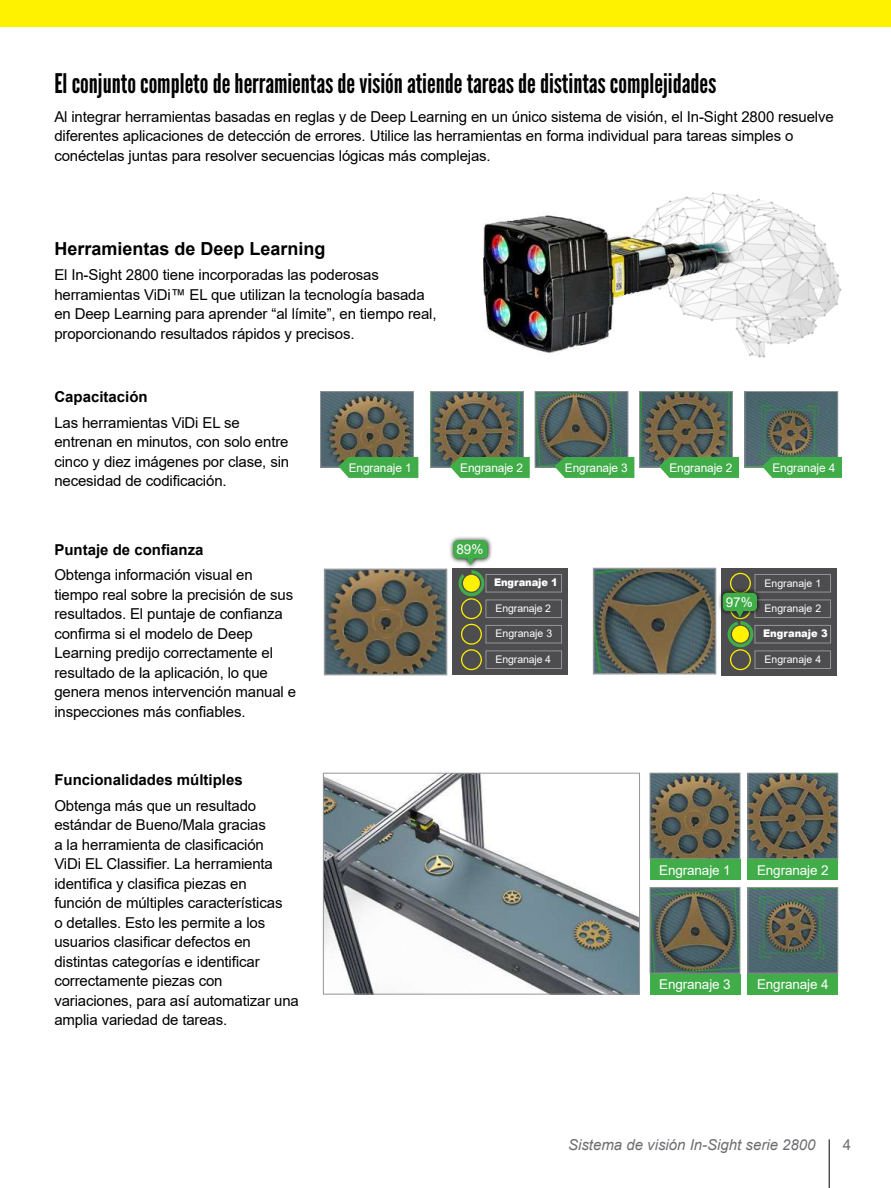
<style>
.page{position:relative;width:891px;height:1188px;background:#fff}
.page>*{position:absolute;margin:0;border:0;box-sizing:border-box;transform-origin:0 0}
.t1{font:27px "League Gothic";color:#000}
.t2{font:700 18px "Arial";color:#000}
.t3{font:15px/19.5px "Arial";letter-spacing:-.01em;color:#000}
.t4{font:700 15px "Arial";color:#000}
.t5{font:italic 15px "Arial";color:#6d6e71}
.t6{font:15px "Arial";color:#6d6e71}
.t7{font:13.5px "Arial";letter-spacing:-.01em;color:#fff}
.t8{font:11.85px "Arial";letter-spacing:-.01em;color:#fff}
.t9{font:10.5px "Arial";color:#fff}
.t10{font:900 10.5px "Arial";color:#fff;scale:.94 1}
</style>
<div class="page">
<img style="left:746px;top:393px;width:90px;height:72px">
<div style="left:744px;top:391px;width:94px;height:76px;border:1px solid #939598"></div>
<img style="left:655px;top:192px;width:187px;height:166px">
<img style="left:322px;top:393px;width:90px;height:73px">
<div style="left:320px;top:391px;width:94px;height:77px;border:1px solid #939598"></div>
<img style="left:432px;top:393px;width:90px;height:73px">
<div style="left:430px;top:391px;width:94px;height:77px;border:1px solid #939598"></div>
<img style="left:537px;top:393px;width:89px;height:73px">
<div style="left:535px;top:391px;width:93px;height:77px;border:1px solid #939598"></div>
<img style="left:641px;top:393px;width:90px;height:73px">
<div style="left:639px;top:391px;width:94px;height:77px;border:1px solid #939598"></div>
<svg style="left:338px;top:457px;width:80px;height:21px;background:#49ad50"></svg>
<svg style="left:762px;top:457px;width:80px;height:21px;background:#48ae50"></svg>
<svg style="left:450px;top:457px;width:80px;height:21px;background:#49ae50"></svg>
<svg style="left:554px;top:457px;width:80px;height:21px;background:#49ad50"></svg>
<svg style="left:659px;top:457px;width:80px;height:21px;background:#49ad50"></svg>
<img style="left:325px;top:775px;width:313px;height:218px">
<div style="left:323px;top:773px;width:317px;height:222px;border:1px solid #939598"></div>
<img style="left:750px;top:889px;width:86px;height:83px">
<div style="left:748px;top:887px;width:90px;height:87px;border:1px solid #939598"></div>
<img style="left:652px;top:775px;width:86px;height:82px">
<div style="left:650px;top:773px;width:90px;height:86px;border:1px solid #939598"></div>
<img style="left:750px;top:775px;width:86px;height:82px">
<div style="left:748px;top:773px;width:90px;height:86px;border:1px solid #939598"></div>
<img style="left:652px;top:889px;width:86px;height:83px">
<div style="left:650px;top:887px;width:90px;height:87px;border:1px solid #939598"></div>
<div style="left:650px;top:859px;width:90px;height:21px;background:#41ad49"></div>
<div style="left:748px;top:859px;width:90px;height:21px;background:#41ad49"></div>
<div style="left:650px;top:974px;width:90px;height:21px;background:#41ad49"></div>
<div style="left:748px;top:974px;width:90px;height:21px;background:#41ad49"></div>
<div style="left:452px;top:569px;width:116px;height:106px;background:#4d4d4f"></div>
<img style="left:327px;top:572px;width:117px;height:100px">
<div style="left:324px;top:569px;width:123px;height:106px;border:2px solid #939598"></div>
<div style="left:461px;top:624px;width:21px;height:21px;border:1px solid #fff200;border-radius:50%"></div>
<div style="left:486px;top:574px;width:76px;height:18px;border:1px solid #939598"></div>
<div style="left:461px;top:598px;width:21px;height:21px;border:1px solid #fff200;border-radius:50%"></div>
<div style="left:486px;top:600px;width:76px;height:18px;border:1px solid #939598"></div>
<div style="left:486px;top:625px;width:76px;height:18px;border:1px solid #939598"></div>
<div style="left:461px;top:649px;width:21px;height:21px;border:1px solid #fff200;border-radius:50%"></div>
<div style="left:486px;top:651px;width:76px;height:18px;border:1px solid #939598"></div>
<img style="left:596px;top:571px;width:117px;height:100px">
<div style="left:593px;top:568px;width:123px;height:106px;border:2px solid #939598"></div>
<div style="left:721px;top:568px;width:116px;height:107px;background:#4d4d4f"></div>
<div style="left:730px;top:573px;width:21px;height:21px;border:1px solid #fff200;border-radius:50%"></div>
<div style="left:755px;top:574px;width:76px;height:18px;border:1px solid #939598"></div>
<div style="left:755px;top:600px;width:76px;height:18px;border:1px solid #939598"></div>
<div style="left:755px;top:625px;width:76px;height:18px;border:1px solid #939598"></div>
<div style="left:730px;top:649px;width:21px;height:21px;border:1px solid #fff200;border-radius:50%"></div>
<div style="left:755px;top:651px;width:76px;height:18px;border:1px solid #939598"></div>
<img style="left:483px;top:212px;width:266px;height:144px">
<svg style="left:450px;top:537px;width:43px;height:32px"></svg>
<div style="left:453px;top:540px;width:35px;height:19px;background:#41ad49;border-radius:4px"></div>
<svg style="left:459px;top:558px;width:25px;height:38px"></svg>
<svg style="left:719px;top:588px;width:43px;height:30px"></svg>
<div style="left:723px;top:593px;width:34px;height:18px;background:#41ad49;border-radius:4px"></div>
<svg style="left:728px;top:611px;width:25px;height:36px"></svg>
<hr style="left:829px;top:1139px;width:1px;height:49px;background:#000">
<div style="left:0;top:0;width:891px;height:27px;background:#fff200"></div>
<h1 class="t1" style="left:54px;top:68px;width:664px">El conjunto completo de herramientas de visión atiende tareas de distintas complejidades</h1>
<p class="t3" style="left:54px;top:107px;width:781px">Al integrar herramientas basadas en reglas y de Deep Learning en un único sistema de visión, el In-Sight 2800 resuelve diferentes aplicaciones de detección de errores. Utilice las herramientas en forma individual para tareas simples o conéctelas juntas para resolver secuencias lógicas más complejas.</p>
<p class="t2" style="left:54px;top:236px;width:273px">Herramientas de Deep Learning</p>
<p class="t3" style="left:54px;top:265px;width:384px">El In-Sight 2800 tiene incorporadas las poderosas herramientas ViDi™ EL que utilizan la tecnología basada en Deep Learning para aprender “al límite”, en tiempo real, proporcionando resultados rápidos y precisos.</p>
<p class="t4" style="left:54px;top:386px;width:95px">Capacitación</p>
<p class="t3" style="left:54px;top:412px;width:236px">Las herramientas ViDi EL se entrenan en minutos, con solo entre cinco y diez imágenes por clase, sin necesidad de codificación.</p>
<p class="t4" style="left:54px;top:539px;width:151px">Puntaje de confianza</p>
<p class="t3" style="left:54px;top:565px;width:243px">Obtenga información visual en tiempo real sobre la precisión de sus resultados. El puntaje de confianza confirma si el modelo de Deep Learning predijo correctamente el resultado de la aplicación, lo que genera menos intervención manual e inspecciones más confiables.</p>
<p class="t4" style="left:54px;top:769px;width:190px">Funcionalidades múltiples</p>
<p class="t3" style="left:54px;top:796px;width:246px">Obtenga más que un resultado estándar de Bueno/Mala gracias<br>a la herramienta de clasificación<br>ViDi EL Classifier. La herramienta identifica y clasifica piezas en<br>función de múltiples características<br>o detalles. Esto les permite a los usuarios clasificar defectos en distintas categorías e identificar correctamente piezas con variaciones, para así automatizar una amplia variedad de tareas.</p>
<p class="t8" style="left:349px;top:459px;width:64px">Engranaje 1</p>
<p class="t8" style="left:460px;top:459px;width:64px">Engranaje 2</p>
<p class="t8" style="left:565px;top:459px;width:64px">Engranaje 3</p>
<p class="t8" style="left:670px;top:459px;width:64px">Engranaje 2</p>
<p class="t8" style="left:772px;top:459px;width:64px">Engranaje 4</p>
<p class="t7" style="left:456px;top:540px;width:29px">89%</p>
<p class="t10" style="left:494px;top:575px;width:69px">Engranaje 1</p>
<p class="t9" style="left:496px;top:601px;width:57px">Engranaje 2</p>
<p class="t9" style="left:496px;top:627px;width:58px">Engranaje 3</p>
<p class="t9" style="left:496px;top:652px;width:57px">Engranaje 4</p>
<p class="t7" style="left:726px;top:593px;width:29px">97%</p>
<p class="t9" style="left:765px;top:576px;width:58px">Engranaje 1</p>
<p class="t9" style="left:765px;top:601px;width:58px">Engranaje 2</p>
<p class="t10" style="left:763px;top:626px;width:70px">Engranaje 3</p>
<p class="t9" style="left:765px;top:652px;width:58px">Engranaje 4</p>
<p class="t7" style="left:659px;top:861px;width:73px">Engranaje 1</p>
<p class="t7" style="left:757px;top:861px;width:73px">Engranaje 2</p>
<p class="t7" style="left:659px;top:975px;width:73px">Engranaje 3</p>
<p class="t7" style="left:757px;top:975px;width:73px">Engranaje 4</p>
<p class="t5" style="left:568px;top:1135px;width:249px">Sistema de visión In-Sight serie 2800</p>
<p class="t6" style="left:843px;top:1135px;width:10px">4</p>
</div>
